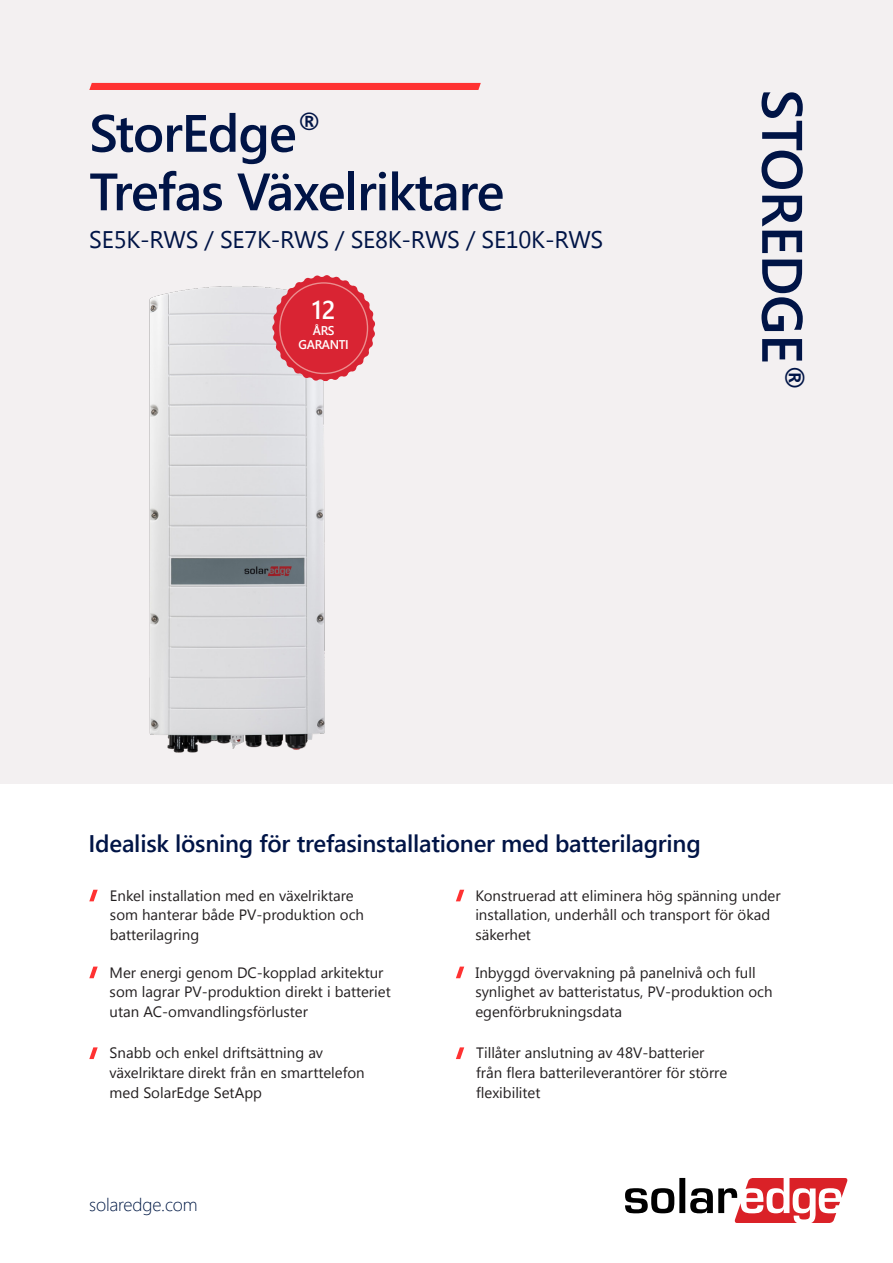
<style>
.page{position:relative;width:893px;height:1263px;background:#fff}
.page>*{position:absolute;margin:0;border:0;box-sizing:border-box;transform-origin:0 0}
.Front_Right_Title{font:600 57px "Segoe UI";letter-spacing:-.01em;color:#001446}
.Cover_title{font:600 52.5px "Segoe UI";letter-spacing:-.02em;color:#001446}
.Cover_title-2{font:600 30.6px "Segoe UI";color:#001446}
.t1{font:600 25.65px "Segoe UI";color:#fff}
.Blue_Title_Benefits{font:600 24px "Segoe UI";letter-spacing:-.01em;color:#001446}
.Cover_sub_title{font:24px "Segoe UI";letter-spacing:-.01em;color:#001446}
.Solaredge_com{font:300 18px "Segoe UI";letter-spacing:-.01em;color:#001945}
.Benefits_Style_Text{font:15px/19.6px "Segoe UI";color:#231f20}
.t2{font:600 12.6px/14.1px "Segoe UI";letter-spacing:-.03em;color:#fff;text-align:center}
</style>
<div class="page">
<div style="left:0;top:0;width:893px;height:1249px;background:#f3f0f1"></div>
<div style="left:0;top:784px;width:893px;height:479px;background:#fff"></div>
<svg style="left:625px;top:1178px;width:223px;height:45px"></svg>
<div style="left:89px;top:83px;width:392px;height:7px;background:#ff3232"></div>
<svg style="left:89px;top:890px;width:9px;height:11px"></svg>
<svg style="left:456px;top:890px;width:8px;height:11px"></svg>
<svg style="left:456px;top:966px;width:8px;height:12px"></svg>
<svg style="left:89px;top:966px;width:9px;height:12px"></svg>
<svg style="left:89px;top:1047px;width:9px;height:12px"></svg>
<svg style="left:456px;top:1047px;width:8px;height:12px"></svg>
<img style="left:149px;top:286px;width:176px;height:467px">
<svg style="left:272px;top:275px;width:103px;height:106px"></svg>
<p class="Cover_title-2" style="left:296px;top:99px;width:29px">R</p>
<p class="Cover_title" style="left:89px;top:91px;width:209px">StorEdge</p>
<p class="Cover_title" style="left:89px;top:149px;width:417px">Trefas Växelriktare</p>
<p class="Cover_sub_title" style="left:89px;top:223px;width:516px">SE -K5 RWS / SE -K7 RWS / SE -K8 RWS / SE10 -K RWS</p>
<p class="t1" style="left:312px;top:289px;width:25px">12</p>
<p class="t2" style="left:299px;top:323px;width:52px">ÅRS<br>GARANTI</p>
<p class="Front_Right_Title" style="left:828px;top:89px;width:305px;rotate:90deg">STOREDGE<sup>R</sup></p>
<p class="Blue_Title_Benefits" style="left:89px;top:824px;width:614px">Idealisk lösning för trefasinstallationer med batterilagring</p>
<p class="Benefits_Style_Text" style="left:110px;top:885px;width:256px">Enkel installation med en växelriktare som hanterar både PV-produktion och batterilagring</p>
<p class="Benefits_Style_Text" style="left:110px;top:962px;width:283px">Mer energi genom DC-kopplad arkitektur som lagrar PV-produktion direkt i batteriet utan AC-omvandlingsförluster</p>
<p class="Benefits_Style_Text" style="left:110px;top:1042px;width:257px">Snabb och enkel driftsättning av växelriktare direkt från en smarttelefon med SolarEdge SetApp</p>
<p class="Benefits_Style_Text" style="left:476px;top:1042px;width:252px">Tillåter anslutning av 48V-batterier från flera batterileverantörer för större flexibilitet</p>
<p class="Benefits_Style_Text" style="left:475px;top:885px;width:307px">Konstruerad att eliminera hög spänning under installation, underhåll och transport för ökad säkerhet</p>
<p class="Benefits_Style_Text" style="left:475px;top:962px;width:299px">Inbyggd övervakning på panelnivå och full synlighet av batteristatus, PV-produktion och egenförbrukningsdata</p>
<p class="Solaredge_com" style="left:89px;top:1188px;width:110px">solaredge.com</p>
</div>
